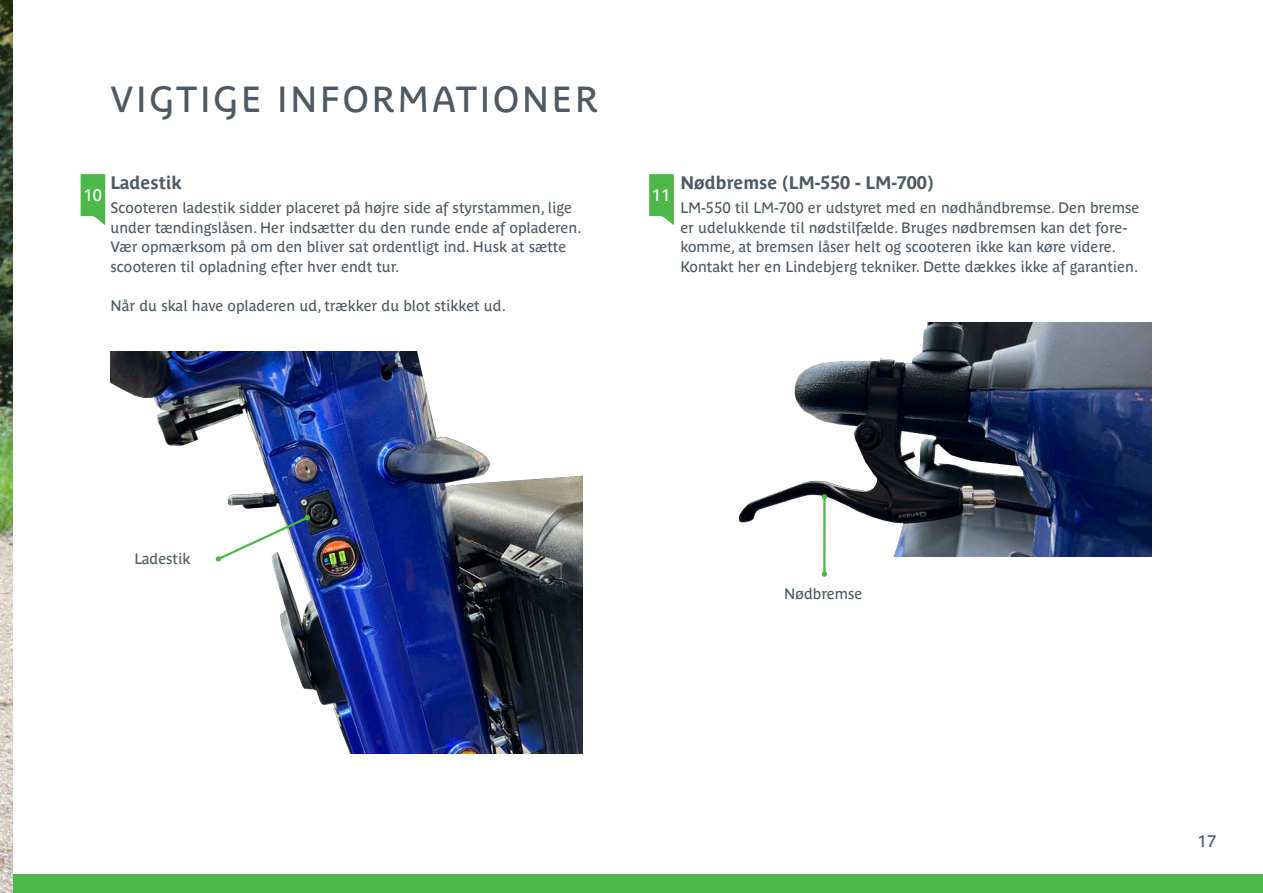
<style>
.page{position:relative;width:1263px;height:893px;background:#fff}
.page>*{position:absolute;margin:0;border:0;box-sizing:border-box;transform-origin:0 0}
.Overskrift{font:36px "Parisine Plus Std";letter-spacing:.08em;color:#4d5963}
.Mellmerub{font:700 18px "Parisine Plus Std";color:#4d5963}
.Mellmerub_2l{font:16.5px "Parisine Plus Std";color:#fff}
.t1{font:16.5px "Parisine Plus Std";color:#4d5963}
.Brød{font:15px/19.5px "Parisine Plus Std";color:#4d5963}
.Mellmerub_2l-2{font:15px "Parisine Plus Std";color:#4d5963}
</style>
<div class="page">
<div style="left:0;top:874px;width:1263px;height:19px;background:#4cb848"></div>
<svg style="left:81px;top:174px;width:24px;height:51px"></svg>
<svg style="left:649px;top:174px;width:25px;height:51px"></svg>
<img style="left:738px;top:323px;width:413px;height:234px">
<img style="left:111px;top:351px;width:472px;height:403px">
<img style="left:0;top:0;width:13px;height:893px">
<hr style="left:823px;top:497px;width:3px;height:77px;background:#4cb848">
<svg style="left:822px;top:494px;width:5px;height:5px"></svg>
<svg style="left:822px;top:571px;width:5px;height:6px"></svg>
<svg style="left:215px;top:515px;width:95px;height:47px"></svg>
<p class="Overskrift" style="left:111px;top:78px;width:489px">VIGTIGE INFORMATIONER</p>
<p class="Mellmerub" style="left:111px;top:172px;width:73px">Ladestik</p>
<p class="Brød" style="left:111px;top:198px;width:472px">Scooteren ladestik sidder placeret på højre side af styrstammen, lige under tændingslåsen. Her indsætter du den runde ende af opladeren.<br>Vær opmærksom på om den bliver sat ordentligt ind. Husk at sætte scooteren til opladning efter hver endt tur.</p>
<p class="Brød" style="left:111px;top:296px;width:397px">Når du skal have opladeren ud, trækker du blot stikket ud.</p>
<p class="Mellmerub_2l" style="left:84px;top:186px;width:20px">10</p>
<p class="Mellmerub_2l" style="left:652px;top:186px;width:20px">11</p>
<p class="Mellmerub" style="left:680px;top:172px;width:254px">Nødbremse (LM-550 - LM-700)</p>
<p class="Brød" style="left:680px;top:198px;width:461px">LM-550 til LM-700 er udstyret med en nødhåndbremse. Den bremse er udelukkende til nødstilfælde. Bruges nødbremsen kan det fore&shy;komme, at bremsen låser helt og scooteren ikke kan køre videre.<br>Kontakt her en Lindebjerg tekniker. Dette dækkes ikke af garantien.</p>
<p class="Mellmerub_2l-2" style="left:134px;top:550px;width:58px">Ladestik</p>
<p class="Mellmerub_2l-2" style="left:784px;top:585px;width:80px">Nødbremse</p>
<p class="t1" style="left:1198px;top:831px;width:20px">17</p>
</div>
